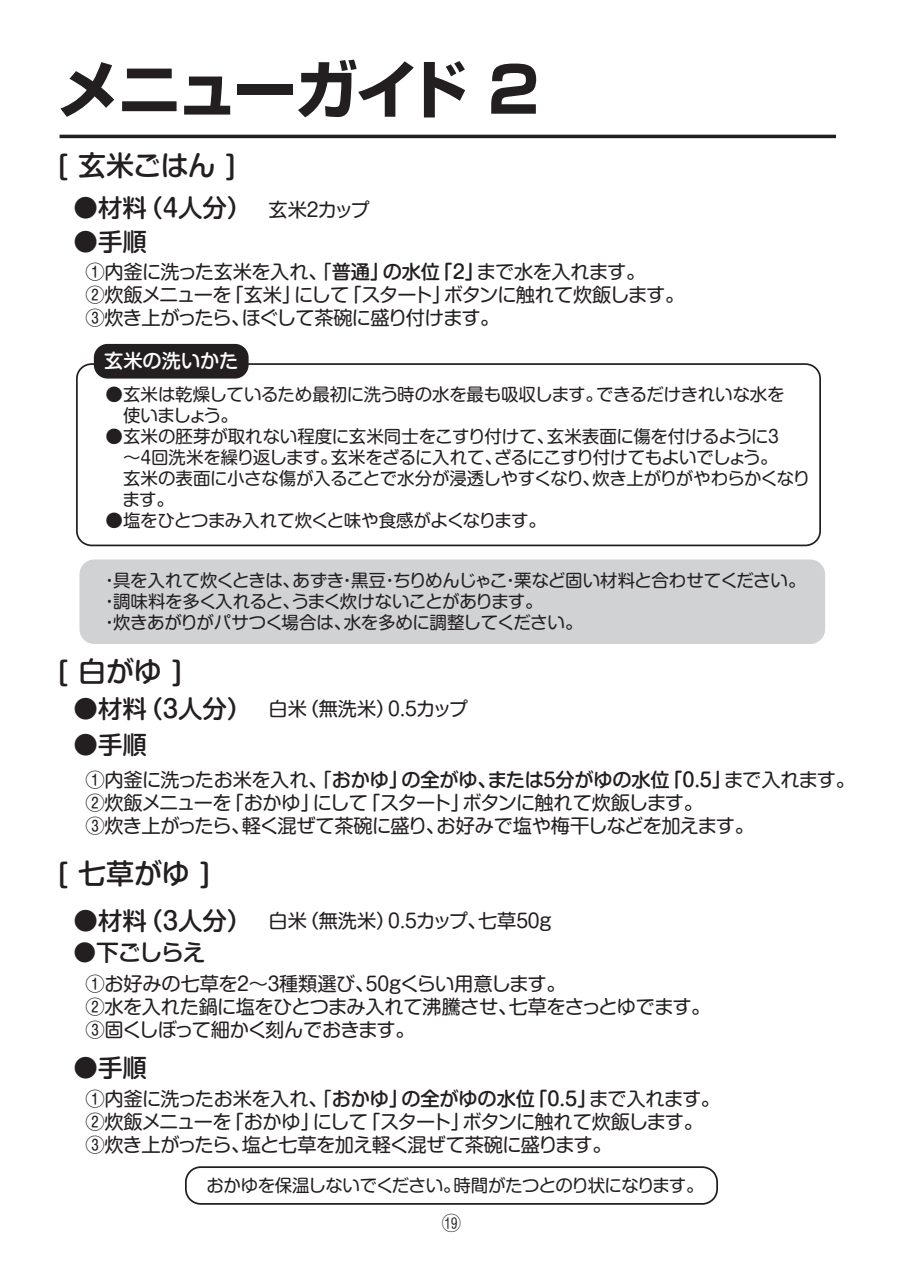
<style>
.page{position:relative;width:903px;height:1275px;background:#fff}
.page>*{position:absolute;margin:0;border:0;box-sizing:border-box;transform-origin:0 0}
.t1{font:700 63px "Shin Go Pro";letter-spacing:-.065em;color:#231f20}
.t2{font:500 28px "Shin M Go Pro";letter-spacing:-.005em;color:#231f20}
.t3{font:500 24.5px "Shin M Go Pro";color:#231f20}
.t4{font:500 22.75px "Shin M Go Pro";letter-spacing:-.05em;color:#231f20}
.t5{font:19.25px/23.1px "Shin M Go Pro";letter-spacing:-.04em;color:#231f20}
.t6{font:19.25px "Shin M Go Pro";letter-spacing:-.01em;color:#231f20}
.t7{font:500 19.25px "Shin M Go Pro";color:#fff}
.t8{font:17.5px/21px "Shin M Go Pro";letter-spacing:-.03em;color:#231f20}
.s1{font-weight:500}
.s2{font-weight:500;font-size:24.5px}
</style>
<div class="page">
<hr style="left:60px;top:135px;width:776px;height:3px;background:#231f20">
<div style="left:79px;top:559px;width:746px;height:85px;background:#d1d2d4;border-radius:15px"></div>
<div style="left:76px;top:363px;width:745px;height:183px;border:2px solid #231f20;border-radius:15px"></div>
<div style="left:94px;top:344px;width:155px;height:35px;background:#231f20;border-radius:14px"></div>
<div style="left:185px;top:1166px;width:533px;height:39px;border:2px solid #231f20;border-radius:15px"></div>
<h1 class="t1" style="left:57px;top:40px;width:484px">メニューガイド 2</h1>
<h2 class="t2" style="left:58px;top:143px;width:179px">[ 玄米ごはん ]</h2>
<p class="t3" style="left:74px;top:188px;width:180px">●材料（4人分）</p>
<p class="t5" style="left:269px;top:196px;width:103px">玄米2カップ</p>
<p class="t3" style="left:74px;top:222px;width:75px">●手順</p>
<p class="t5" style="left:85px;top:258px;width:600px">①内釜に洗った玄米を入れ、「<span class="s1">普通」の水位「2」</span>まで水を入れます。<br>②炊飯メニューを「玄米」にして「スタート」ボタンに触れて炊飯します。<br>③炊き上がったら、ほぐして茶碗に盛り付けます。</p>
<p class="t7" style="left:104px;top:345px;width:136px">玄米の洗いかた</p>
<p class="t8" style="left:106px;top:382px;width:680px">●玄米は乾燥しているため最初に洗う時の水を最も吸収します。できるだけきれいな水を　使いましょう。</p>
<p class="t8" style="left:106px;top:424px;width:706px">●玄米の胚芽が取れない程度に玄米同士をこすり付けて、玄米表面に傷を付けるように3<br>　～４回洗米を繰り返します。玄米をざるに入れて、ざるにこすり付けてもよいでしょう。<br>　玄米の表面に小さな傷が入ることで水分が浸透しやすくなり、炊き上がりがやわらかくなり　ます。</p>
<p class="t8" style="left:106px;top:508px;width:442px">●塩をひとつまみ入れて炊くと味や食感がよくなります。</p>
<p class="t8" style="left:101px;top:568px;width:706px">・具を入れて炊くときは、あずき・黒豆・ちりめんじゃこ・栗など固い材料と合わせてください。・調味料を多く入れると、うまく炊けないことがあります。<br>・炊きあがりがパサつく場合は、水を多めに調整してください。</p>
<h2 class="t2" style="left:58px;top:648px;width:126px">[ 白がゆ ]</h2>
<p class="t5" style="left:74px;top:694px;width:396px"><span class="s2">●材料（3人分）</span> 白米（無洗米）0.5カップ</p>
<p class="t3" style="left:74px;top:725px;width:75px">●手順</p>
<p class="t5" style="left:85px;top:766px;width:771px">①内釜に洗ったお米を入れ、「<span class="s1">おかゆ」の全がゆ、または5分がゆの水位「0.5」</span>まで入れます。<br>②炊飯メニューを「おかゆ」にして「スタート」ボタンに触れて炊飯します。<br>③炊き上がったら、軽く混ぜて茶碗に盛り、お好みで塩や梅干しなどを加えます。</p>
<h2 class="t2" style="left:58px;top:851px;width:154px">[ 七草がゆ ]</h2>
<p class="t6" style="left:74px;top:905px;width:480px"><span class="s2">●材料（3人分）</span> 白米（無洗米）0.5カップ、七草50g</p>
<p class="t4" style="left:74px;top:934px;width:133px">●下ごしらえ</p>
<p class="t5" style="left:85px;top:970px;width:626px">①お好みの七草を２～3種類選び、50gくらい用意します。<br>②水を入れた鍋に塩をひとつまみ入れて沸騰させ、七草をさっとゆでます。<br>③固くしぼって細かく刻んでおきます。</p>
<p class="t3" style="left:74px;top:1048px;width:75px">●手順</p>
<p class="t5" style="left:85px;top:1085px;width:636px">①内釜に洗ったお米を入れ、「<span class="s1">おかゆ」の全がゆの水位「0.5」</span>まで入れます。<br>②炊飯メニューを「おかゆ」にして「スタート」ボタンに触れて炊飯します。<br>③炊き上がったら、塩と七草を加え軽く混ぜて茶碗に盛ります。</p>
<p class="t8" style="left:206px;top:1172px;width:499px">おかゆを保温しないでください。時間がたつとのり状になります。</p>
</div>
